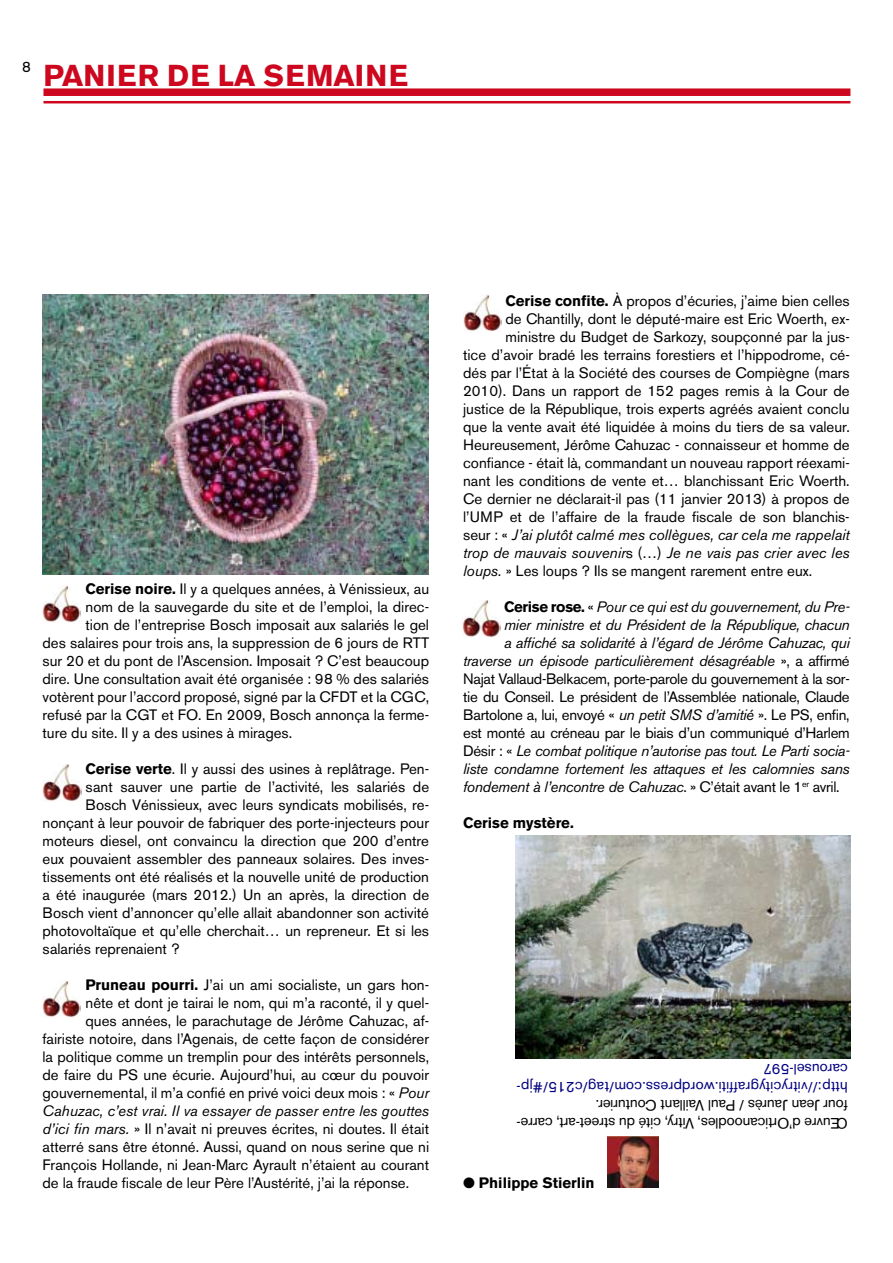
<style>
.page{position:relative;width:893px;height:1263px;background:#fff}
.page>*{position:absolute;margin:0;border:0;box-sizing:border-box;transform-origin:0 0}
.t1{font:700 30px "Akzidenz Grotesk BE";color:#cd071e}
.t2{font:15px/18px "Akzidenz Grotesk BE";color:#000}
.t3{font:italic 15px "Akzidenz Grotesk BE";letter-spacing:-.02em;color:#000}
.t4{font:15px "Akzidenz Grotesk BE";letter-spacing:-.02em;color:#000}
.t5{font:italic 15px "Akzidenz Grotesk BE";color:#000}
.t6{font:15px/18px "Akzidenz Grotesk BE";letter-spacing:.01em;color:#000080}
.t7{font:700 15px "Akzidenz Grotesk BE";color:#000}
.s1{font-weight:700}
.s2{font-style:italic}
.s3{font-style:normal}
.s4{font-weight:700;font-style:normal}
</style>
<div class="page">
<div style="left:43px;top:88px;width:807px;height:8px;background:#cd071e"></div>
<hr style="left:43px;top:101px;width:807px;height:2px;background:#cd071e">
<img style="left:43px;top:294px;width:386px;height:280px">
<img style="left:607px;top:1136px;width:51px;height:52px">
<img style="left:43px;top:586px;width:38px;height:36px">
<img style="left:43px;top:981px;width:38px;height:36px">
<img style="left:463px;top:295px;width:39px;height:36px">
<img style="left:462px;top:600px;width:38px;height:37px">
<img style="left:516px;top:835px;width:334px;height:224px">
<img style="left:43px;top:764px;width:38px;height:37px">
<p class="t2" style="left:22px;top:58px;width:10px">8</p>
<h1 class="t1" style="left:43px;top:58px;width:20px">panier</h1>
<h1 class="t1" style="left:167px;top:58px;width:118px">delasemaine</h1>
<p class="t2" style="left:86px;top:580px;width:345px"><span class="s1">Cerise noire.</span> Il y a quelques années, à Vénissieux, au</p>
<p class="t2" style="left:86px;top:598px;width:345px">nom de la sauvegarde du site et de l’emploi, la direc-</p>
<p class="t2" style="left:86px;top:616px;width:345px">tion de l’entreprise Bosch imposait aux salariés le gel</p>
<p class="t2" style="left:43px;top:634px;width:388px">des salaires pour trois ans, la suppression de 6 jours de RTT</p>
<p class="t2" style="left:43px;top:652px;width:388px">sur 20 et du pont de l’Ascension. Imposait ? C’est beaucoup</p>
<p class="t2" style="left:43px;top:670px;width:388px">dire. Une consultation avait été organisée : 98 % des salariés</p>
<p class="t2" style="left:43px;top:688px;width:388px">votèrent pour l’accord proposé, signé par la CFDT et la CGC,</p>
<p class="t2" style="left:43px;top:706px;width:388px">refusé par la CGT et FO. En 2009, Bosch annonça la ferme-</p>
<p class="t2" style="left:43px;top:724px;width:251px">ture du site. Il y a des usines à mirages.</p>
<p class="t2" style="left:86px;top:760px;width:345px"><span class="s1">Cerise verte</span>. Il y aussi des usines à replâtrage. Pen-</p>
<p class="t2" style="left:86px;top:778px;width:345px">sant sauver une partie de l’activité, les salariés de</p>
<p class="t2" style="left:86px;top:796px;width:345px">Bosch Vénissieux, avec leurs syndicats mobilisés, re-</p>
<p class="t2" style="left:43px;top:814px;width:388px">nonçant à leur pouvoir de fabriquer des porte-injecteurs pour</p>
<p class="t2" style="left:43px;top:832px;width:388px">moteurs diesel, ont convaincu la direction que 200 d’entre</p>
<p class="t2" style="left:43px;top:850px;width:388px">eux pouvaient assembler des panneaux solaires. Des inves-</p>
<p class="t2" style="left:43px;top:868px;width:388px">tissements ont été réalisés et la nouvelle unité de production</p>
<p class="t2" style="left:43px;top:886px;width:388px">a été inaugurée (mars 2012.) Un an après, la direction de</p>
<p class="t2" style="left:43px;top:904px;width:388px">Bosch vient d’annoncer qu’elle allait abandonner son activité</p>
<p class="t2" style="left:43px;top:922px;width:388px">photovoltaïque et qu’elle cherchait… un repreneur. Et si les</p>
<p class="t2" style="left:43px;top:940px;width:138px">salariés reprenaient ?</p>
<p class="t2" style="left:86px;top:976px;width:345px"><span class="s1">Pruneau pourri.</span> J’ai un ami socialiste, un gars hon-</p>
<p class="t2" style="left:86px;top:994px;width:345px">nête et dont je tairai le nom, qui m’a raconté, il y quel-</p>
<p class="t2" style="left:86px;top:1012px;width:345px">ques années, le parachutage de Jérôme Cahuzac, af-</p>
<p class="t2" style="left:43px;top:1030px;width:388px">fairiste notoire, dans l’Agenais, de cette façon de considérer</p>
<p class="t2" style="left:43px;top:1048px;width:388px">la politique comme un tremplin pour des intérêts personnels,</p>
<p class="t2" style="left:43px;top:1066px;width:388px">de faire du PS une écurie. Aujourd’hui, au cœur du pouvoir</p>
<p class="t2" style="left:43px;top:1084px;width:388px">gouvernemental, il m’a confié en privé voici deux mois : « <span class="s2">Pour</span></p>
<p class="t5" style="left:43px;top:1102px;width:388px">Cahuzac, c’est vrai. Il va essayer de passer entre les gouttes</p>
<p class="t2" style="left:43px;top:1120px;width:388px"><span class="s2">d’ici fin mars.</span> » Il n’avait ni preuves écrites, ni doutes. Il était</p>
<p class="t2" style="left:43px;top:1138px;width:388px">atterré sans être étonné. Aussi, quand on nous serine que ni</p>
<p class="t2" style="left:43px;top:1156px;width:388px">François Hollande, ni Jean-Marc Ayrault n’étaient au courant</p>
<p class="t2" style="left:43px;top:1174px;width:368px">de la fraude fiscale de leur Père l’Austérité, j’ai la réponse.</p>
<p class="t2" style="left:506px;top:292px;width:346px"><span class="s1">Cerise confite.</span> À propos d’écuries, j’aime bien celles</p>
<p class="t2" style="left:506px;top:310px;width:346px">de Chantilly, dont le député-maire est Eric Woerth, ex-</p>
<p class="t2" style="left:506px;top:328px;width:346px">ministre du Budget de Sarkozy, soupçonné par la jus-</p>
<p class="t2" style="left:463px;top:346px;width:388px">tice d’avoir bradé les terrains forestiers et l’hippodrome, cé-</p>
<p class="t2" style="left:463px;top:364px;width:388px">dés par l’État à la Société des courses de Compiègne (mars</p>
<p class="t2" style="left:463px;top:382px;width:388px">2010). Dans un rapport de 152 pages remis à la Cour de</p>
<p class="t2" style="left:463px;top:400px;width:388px">justice de la République, trois experts agréés avaient conclu</p>
<p class="t2" style="left:463px;top:418px;width:388px">que la vente avait été liquidée à moins du tiers de sa valeur.</p>
<p class="t2" style="left:463px;top:436px;width:388px">Heureusement, Jérôme Cahuzac - connaisseur et homme de</p>
<p class="t2" style="left:463px;top:454px;width:388px">confiance - était là, commandant un nouveau rapport réexami-</p>
<p class="t2" style="left:463px;top:472px;width:388px">nant les conditions de vente et… blanchissant Eric Woerth.</p>
<p class="t2" style="left:463px;top:490px;width:388px">Ce dernier ne déclarait-il pas (11 janvier 2013) à propos de</p>
<p class="t2" style="left:463px;top:508px;width:388px">l’UMP et de l’affaire de la fraude fiscale de son blanchis-</p>
<p class="t5" style="left:463px;top:526px;width:388px"><span class="s3">seur : «</span> J’ai plutôt calmé mes collègues, car cela me rappelait</p>
<p class="t5" style="left:463px;top:544px;width:388px">trop de mauvais souvenir<span class="s3">s (…)</span> Je ne vais pas crier avec les</p>
<p class="t2" style="left:463px;top:562px;width:351px"><span class="s2">loups.</span> » Les loups ? Ils se mangent rarement entre eux.</p>
<p class="t3" style="left:504px;top:598px;width:347px"><span class="s4">Cerise rose.</span> <span class="s3">«</span> Pour ce qui est du gouvernement, du Pre-</p>
<p class="t3" style="left:504px;top:616px;width:347px">mier ministre et du Président de la République, chacun</p>
<p class="t3" style="left:504px;top:634px;width:347px">a affiché sa solidarité à l’égard de Jérôme Cahuzac, qui</p>
<p class="t3" style="left:463px;top:652px;width:388px">traverse un épisode particulièrement désagréable <span class="s3">», a affirmé</span></p>
<p class="t4" style="left:463px;top:670px;width:388px">Najat Vallaud-Belkacem, porte-parole du gouvernement à la sor-</p>
<p class="t4" style="left:463px;top:688px;width:388px">tie du Conseil. Le président de l’Assemblée nationale, Claude</p>
<p class="t4" style="left:463px;top:706px;width:388px">Bartolone a, lui, envoyé « <span class="s2">un petit SMS d’amitié</span> ». Le PS, enfin,</p>
<p class="t4" style="left:463px;top:724px;width:388px">est monté au créneau par le biais d’un communiqué d’Harlem</p>
<p class="t3" style="left:463px;top:742px;width:388px"><span class="s3">Désir : «</span> Le combat politique n’autorise pas tout. Le Parti socia-</p>
<p class="t3" style="left:463px;top:760px;width:388px">liste condamne fortement les attaques et les calomnies sans</p>
<p class="t3" style="left:463px;top:778px;width:378px">fondement à l’encontre de Cahuzac<span class="s3">. » C’était avant le 1</span><sup>er</sup> <span class="s3">avril.</span></p>
<p class="t7" style="left:463px;top:814px;width:112px">Cerise mystère.</p>
<p class="t6" style="left:848px;top:1096px;width:333px;rotate:-180deg">http://vitrycitygraffiti.wordpress.com/tag/c215/#jp&shy;carousel-597</p>
<p class="t2" style="left:848px;top:1132px;width:333px;rotate:-180deg">Œuvre d’Orticanoodles, Vitry, cité du street-art, carre&shy;four Jean Jaurès / Paul Vaillant Couturier.</p>
<p class="t7" style="left:463px;top:1174px;width:133px">● Philippe Stierlin</p>
</div>
